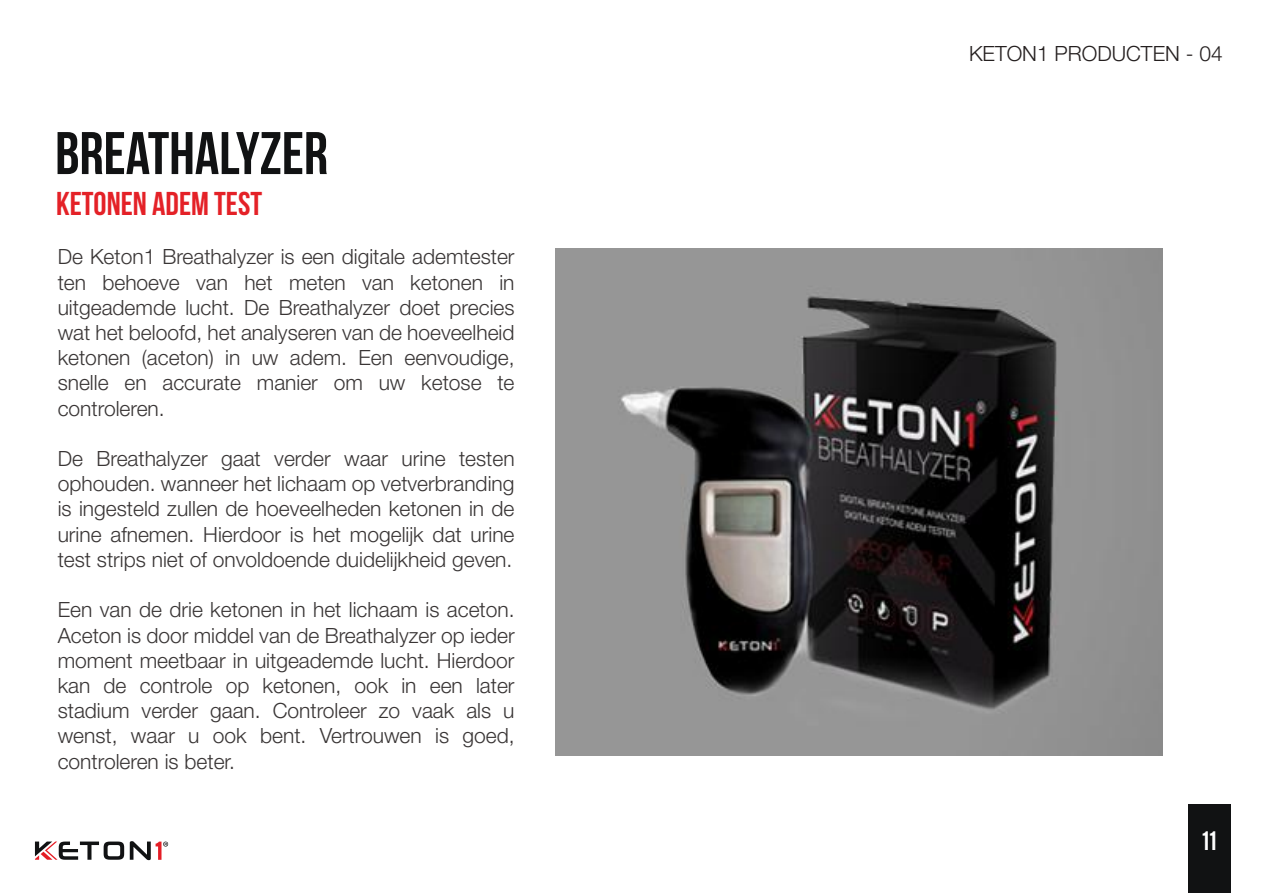
<style>
.page{position:relative;width:1263px;height:893px;background:#fff}
.page>*{position:absolute;margin:0;border:0;box-sizing:border-box;transform-origin:0 0}
.t1{font:60px "Bebas Neue";color:#111213}
.t2{font:33px "Bebas Neue";color:#e42127}
.t3{font:300 21px/25.2px "Helvetica Neue LT Pro";color:#393535;text-align:justify}
.t4{font:300 21px "Helvetica Neue LT Pro";color:#241f1f}
.t5{font:21px "Bebas";color:#fff}
</style>
<div class="page">
<div style="left:1188px;top:804px;width:42px;height:89px;background:#111213"></div>
<svg style="left:35px;top:841px;width:89px;height:19px"></svg>
<svg style="left:130px;top:841px;width:38px;height:19px"></svg>
<img style="left:555px;top:249px;width:608px;height:507px">
<h1 class="t1" style="left:55px;top:120px;width:274px">BREATHALYZER</h1>
<h2 class="t2" style="left:56px;top:186px;width:208px">KETONEN ADEM TEST</h2>
<p class="t3" style="left:58px;top:244px;width:458px">De Keton1 Breathalyzer is een digitale ademtester ten behoeve van het meten van ketonen in uitgeademde lucht. De Breathalyzer doet precies wat het beloofd, het analyseren van de hoeveelheid ketonen (aceton) in uw adem. Een eenvoudige, snelle en accurate manier om uw ketose te controleren.</p>
<p class="t3" style="left:58px;top:446px;width:458px">De Breathalyzer gaat verder waar urine testen ophouden. wanneer het lichaam op vetverbranding is ingesteld zullen de hoeveelheden ketonen in de urine afnemen. Hierdoor is het mogelijk dat urine test strips niet of onvoldoende duidelijkheid geven.</p>
<p class="t3" style="left:58px;top:597px;width:458px">Een van de drie ketonen in het lichaam is aceton.<br>Aceton is door middel van de Breathalyzer op ieder moment meetbaar in uitgeademde lucht. Hierdoor kan de controle op ketonen, ook in een later stadium verder gaan. Controleer zo vaak als u wenst, waar u ook bent. Vertrouwen is goed, controleren is beter.</p>
<p class="t4" style="left:969px;top:41px;width:255px">KETON1 PRODUCTEN - 04</p>
<p class="t5" style="left:1202px;top:825px;width:16px">11</p>
</div>
